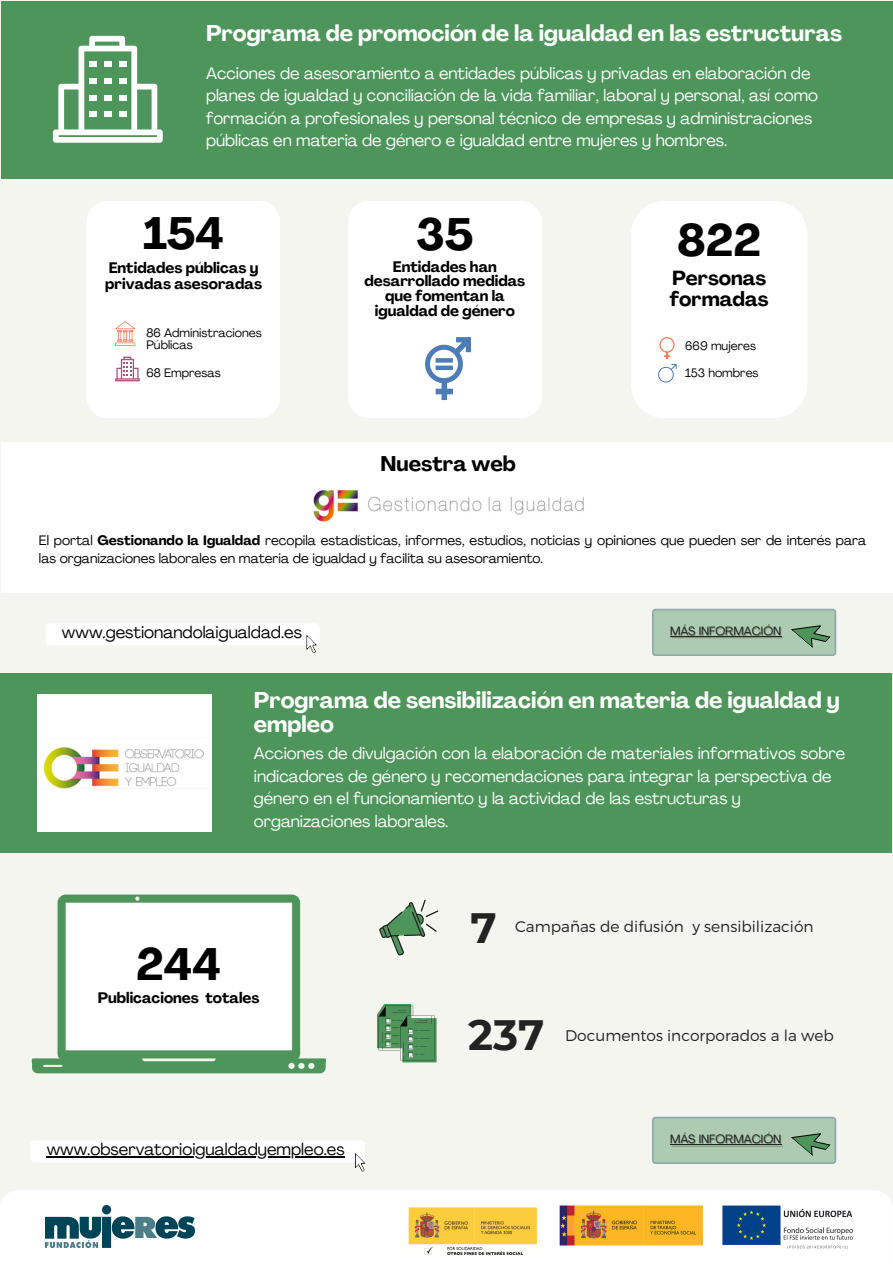
<style>
.page{position:relative;width:893px;height:1264px;background:#fff}
.page>*{position:absolute;margin:0;border:0;box-sizing:border-box;transform-origin:0 0}
.t1{font:700 44.85px "Agrandir";color:#000}
.t2{font:700 42.3px "Montserrat";color:#222}
.t3{font:700 22.5px/23.5px "Agrandir";color:#fff}
.t4{font:700 21px "Agrandir";color:#000}
.t5{font:700 20.1px/21.3px "Agrandir";color:#000}
.t6{font:16.65px "Agrandir";color:#000}
.t7{font:16.5px/22.5px "Agrandir";color:#fff}
.t8{font:300 15.3px "Montserrat";color:#222}
.t9{font:700 15px/14.5px "Agrandir";color:#000;text-align:center}
.t10{font:13.5px/18px "Agrandir";color:#000}
.t11{font:12.15px/12.1px "Agrandir";color:#000}
.t12{font:11.85px "Agrandir";color:#222}
.s1{font-weight:700}
</style>
<div class="page">
<img style="left:0;top:0;width:892px;height:1255px">
<hr style="left:670px;top:636px;width:111px;height:1px;background:#222">
<hr style="left:670px;top:1144px;width:111px;height:1px;background:#222">
<svg style="left:379px;top:899px;width:59px;height:56px"></svg>
<svg style="left:377px;top:1003px;width:59px;height:59px"></svg>
<div style="left:46px;top:623px;width:274px;height:22px;background:#fff;border-radius:4px"></div>
<svg style="left:306px;top:635px;width:10px;height:18px"></svg>
<div style="left:2px;top:441px;width:890px;height:151px;background:#fff"></div>
<img style="left:313px;top:489px;width:271px;height:33px">
<div style="left:30px;top:1140px;width:335px;height:22px;background:#fff;border-radius:4px"></div>
<svg style="left:355px;top:1153px;width:10px;height:18px"></svg>
<hr style="left:47px;top:1156px;width:298px;height:1px;background:#000">
<p class="t3" style="left:206px;top:23px;width:637px">Programa de promoción de la igualdad en las estructuras</p>
<p class="t7" style="left:206px;top:63px;width:613px">Acciones de asesoramiento a entidades públicas y privadas en elaboración de planes de igualdad y conciliación de la vida familiar, laboral y personal, así como formación a profesionales y personal técnico de empresas y administraciones públicas en materia de género e igualdad entre mujeres y hombres.</p>
<p class="t1" style="left:143px;top:216px;width:83px">154</p>
<p class="t9" style="left:105px;top:261px;width:158px;line-height:15.8px;text-align:left">Entidades públicas y privadas asesoradas</p>
<p class="t11" style="left:146px;top:328px;width:117px">86 Administraciones<br>Públicas</p>
<p class="t11" style="left:146px;top:367px;width:76px">68 Empresas</p>
<p class="t1" style="left:416px;top:217px;width:58px">35</p>
<p class="t9" style="left:364px;top:260px;width:162px">Entidades han desarrollado medidas que fomentan la igualdad de género</p>
<p class="t4" style="left:380px;top:455px;width:137px">Nuestra web</p>
<p class="t1" style="left:677px;top:223px;width:86px">822</p>
<p class="t5" style="left:669px;top:269px;width:100px">Personas formadas</p>
<p class="t11" style="left:685px;top:341px;width:72px">669 mujeres</p>
<p class="t11" style="left:685px;top:368px;width:75px">153 hombres</p>
<p class="t10" style="left:39px;top:533px;width:828px">El portal <span class="s1">Gestionando la Igualdad</span> recopila estadísticas, informes, estudios, noticias y opiniones que pueden ser de interés para las organizaciones laborales en materia de igualdad y facilita su asesoramiento.</p>
<p class="t6" style="left:62px;top:626px;width:241px">www.gestionandolaigualdad.es</p>
<p class="t12" style="left:670px;top:626px;width:113px">MÁS INFORMACIÓN</p>
<p class="t3" style="left:254px;top:690px;width:587px">Programa de sensibilización en materia de igualdad y empleo</p>
<p class="t7" style="left:254px;top:744px;width:593px">Acciones de divulgación con la elaboración de materiales informativos sobre indicadores de género y recomendaciones para integrar la perspectiva de género en el funcionamiento y la actividad de las estructuras y organizaciones laborales.</p>
<p class="t1" style="left:136px;top:945px;width:86px">244</p>
<p class="t9" style="left:98px;top:992px;width:163px">Publicaciones totales</p>
<p class="t6" style="left:47px;top:1142px;width:299px">www.observatorioigualdadyempleo.es</p>
<p class="t2" style="left:470px;top:901px;width:28px">7</p>
<p class="t8" style="left:515px;top:917px;width:300px">Campañas de difusión y sensibilización</p>
<p class="t2" style="left:468px;top:1009px;width:78px">237</p>
<p class="t8" style="left:565px;top:1025px;width:270px">Documentos incorporados a la web</p>
<p class="t12" style="left:670px;top:1134px;width:113px">MÁS INFORMACIÓN</p>
</div>
